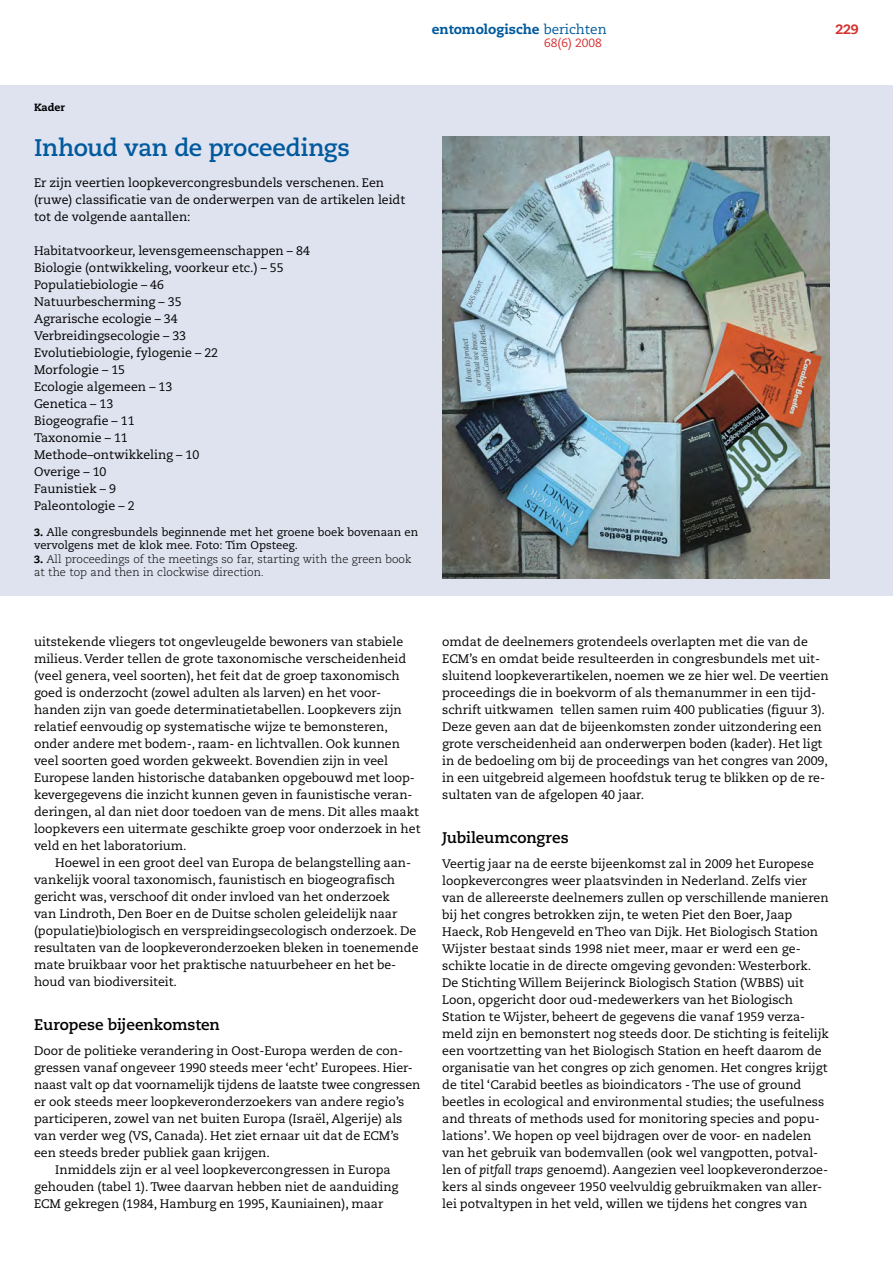
<style>
.page{position:relative;width:893px;height:1263px;background:#fff}
.page>*{position:absolute;margin:0;border:0;box-sizing:border-box;transform-origin:0 0}
.t1{font:700 24px "Caecilia LT Std";letter-spacing:-.01em;color:#005a9d}
.t2{font:700 15.3px "Caecilia LT Std";letter-spacing:-.005em;color:#000}
.t3{font:800 13.5px "Caecilia LT Std";color:#005a9d}
.t4{font:800 13.5px "Caecilia LT Std";color:#d43230}
.t5{font:12.3px/17px "Caecilia LT Std";color:#000}
.t6{font:12px "Caecilia LT Std";color:#d43230}
.t7{font:11.25px/13.5px "Caecilia LT Std";color:#000}
.t8{font:300 11.25px/13.5px "Caecilia LT Std";color:#000}
.t9{font:800 10.5px "Caecilia LT Std";color:#000}
.s1{font-weight:400}
.s2{font-weight:800;font-size:10.5px}
.s3{font-style:italic}
</style>
<div class="page">
<div style="left:0;top:85px;width:893px;height:510px;background:#dfe2ef"></div>
<img style="left:442px;top:136px;width:387px;height:442px">
<p class="t3" style="left:432px;top:21px;width:177px">entomologische <span class="s1">berichten</span></p>
<p class="t4" style="left:835px;top:21px;width:25px">229</p>
<p class="t6" style="left:544px;top:36px;width:59px">68(6) 2008</p>
<p class="t9" style="left:34px;top:101px;width:33px">Kader</p>
<h1 class="t1" style="left:34px;top:133px;width:317px">Inhoud van de proceedings</h1>
<p class="t5" style="left:34px;top:175px;width:373px">Er zijn veertien loopkevercongresbundels verschenen. Een (ruwe) classificatie van de onderwerpen van de artikelen leidt tot de volgende aantallen:</p>
<p class="t5" style="left:34px;top:243px;width:277px">Habitatvoorkeur, levensgemeenschappen – 84<br>Biologie (ontwikkeling, voorkeur etc.) – 55<br>Populatiebiologie – 46<br>Natuurbescherming – 35<br>Agrarische ecologie – 34<br>Verbreidingsecologie – 33<br>Evolutiebiologie, fylogenie – 22<br>Morfologie – 15<br>Ecologie algemeen – 13<br>Genetica – 13<br>Biogeografie – 11<br>Taxonomie – 11<br>Methode–ontwikkeling – 10<br>Overige – 10<br>Faunistiek – 9<br>Paleontologie – 2</p>
<p class="t7" style="left:34px;top:525px;width:386px"><span class="s2">3.</span> Alle congresbundels beginnende met het groene boek bovenaan en vervolgens met de klok mee. Foto: Tim Opsteeg.</p>
<p class="t8" style="left:34px;top:553px;width:379px"><span class="s2">3.</span> All proceedings of the meetings so far, starting with the green book at the top and then in clockwise direction.</p>
<p class="t5" style="left:34px;top:634px;width:388px">uitstekende vliegers tot ongevleugelde bewoners van stabiele milieus. Verder tellen de grote taxonomische verscheidenheid (veel genera, veel soorten), het feit dat de groep taxonomisch goed is onderzocht (zowel adulten als larven) en het voor&shy;handen zijn van goede determinatietabellen. Loopkevers zijn relatief eenvoudig op systematische wijze te bemonsteren, onder andere met bodem-, raam- en lichtvallen. Ook kunnen veel soorten goed worden gekweekt. Bovendien zijn in veel Europese landen historische databanken opgebouwd met loop&shy;kevergegevens die inzicht kunnen geven in faunistische veran&shy;deringen, al dan niet door toedoen van de mens. Dit alles maakt loopkevers een uitermate geschikte groep voor onderzoek in het veld en het laboratorium.</p>
<p class="t5" style="left:34px;top:855px;width:386px;text-indent:21px">Hoewel in een groot deel van Europa de belangstelling aan&shy;vankelijk vooral taxonomisch, faunistisch en biogeografisch gericht was, verschoof dit onder invloed van het onderzoek<br>van Lindroth, Den Boer en de Duitse scholen geleidelijk naar (populatie)biologisch en verspreidingsecologisch onderzoek. De resultaten van de loopkeveronderzoeken bleken in toenemende mate bruikbaar voor het praktische natuurbeheer en het be&shy;houd van biodiversiteit.</p>
<p class="t2" style="left:34px;top:1016px;width:187px">Europese bijeenkomsten</p>
<p class="t5" style="left:34px;top:1042px;width:371px">Door de politieke verandering in Oost-Europa werden de con-</p>
<p class="t5" style="left:34px;top:1059px;width:380px">gressen vanaf ongeveer 1990 steeds meer ‘echt’ Europees. Hier-</p>
<p class="t5" style="left:34px;top:1076px;width:388px">naast valt op dat voornamelijk tijdens de laatste twee congressen</p>
<p class="t5" style="left:34px;top:1093px;width:372px">er ook steeds meer loopkeveronderzoekers van andere regio’s</p>
<p class="t5" style="left:34px;top:1110px;width:370px">participeren, zowel van net buiten Europa (Israël, Algerije) als</p>
<p class="t5" style="left:34px;top:1127px;width:367px">van verder weg (VS, Canada). Het ziet ernaar uit dat de ECM’s</p>
<p class="t5" style="left:34px;top:1144px;width:237px">een steeds breder publiek gaan krijgen.</p>
<p class="t5" style="left:55px;top:1161px;width:337px">Inmiddels zijn er al veel loopkevercongressen in Europa</p>
<p class="t5" style="left:34px;top:1178px;width:366px">gehouden (tabel 1). Twee daarvan hebben niet de aanduiding</p>
<p class="t5" style="left:34px;top:1195px;width:351px">ECM gekregen (1984, Hamburg en 1995, Kauniainen), maar</p>
<p class="t5" style="left:442px;top:634px;width:388px">omdat de deelnemers grotendeels overlapten met die van de ECM’s en omdat beide resulteerden in congresbundels met uit&shy;sluitend loopkeverartikelen, noemen we ze hier wel. De veertien proceedings die in boekvorm of als themanummer in een tijd&shy;schrift uitkwamen tellen samen ruim 400 publicaties (figuur 3).<br>Deze geven aan dat de bijeenkomsten zonder uitzondering een grote verscheidenheid aan onderwerpen boden (kader). Het ligt in de bedoeling om bij de proceedings van het congres van 2009, in een uitgebreid algemeen hoofdstuk terug te blikken op de re&shy;sultaten van de afgelopen 40 jaar.</p>
<p class="t2" style="left:442px;top:829px;width:128px">Jubileumcongres</p>
<p class="t5" style="left:442px;top:855px;width:388px">Veertig jaar na de eerste bijeenkomst zal in 2009 het Europese loopkevercongres weer plaatsvinden in Nederland. Zelfs vier van de allereerste deelnemers zullen op verschillende manieren bij het congres betrokken zijn, te weten Piet den Boer, Jaap Haeck, Rob Hengeveld en Theo van Dijk. Het Biologisch Station Wijster bestaat sinds 1998 niet meer, maar er werd een ge&shy;schikte locatie in de directe omgeving gevonden: Westerbork.<br>De Stichting Willem Beijerinck Biologisch Station (WBBS) uit Loon, opgericht door oud-medewerkers van het Biologisch Station te Wijster, beheert de gegevens die vanaf 1959 verza&shy;meld zijn en bemonstert nog steeds door. De stichting is feitelijk een voortzetting van het Biologisch Station en heeft daarom de organisatie van het congres op zich genomen. Het congres krijgt de titel ‘Carabid beetles as bioindicators - The use of ground beetles in ecological and environmental studies; the usefulness and threats of methods used for monitoring species and popu&shy;lations’. We hopen op veel bijdragen over de voor- en nadelen van het gebruik van bodemvallen (ook wel vangpotten, potval&shy;len of <span class="s3">pitfall traps</span> genoemd). Aangezien veel loopkeveronderzoe&shy;kers al sinds ongeveer 1950 veelvuldig gebruikmaken van aller&shy;lei potvaltypen in het veld, willen we tijdens het congres van</p>
</div>
